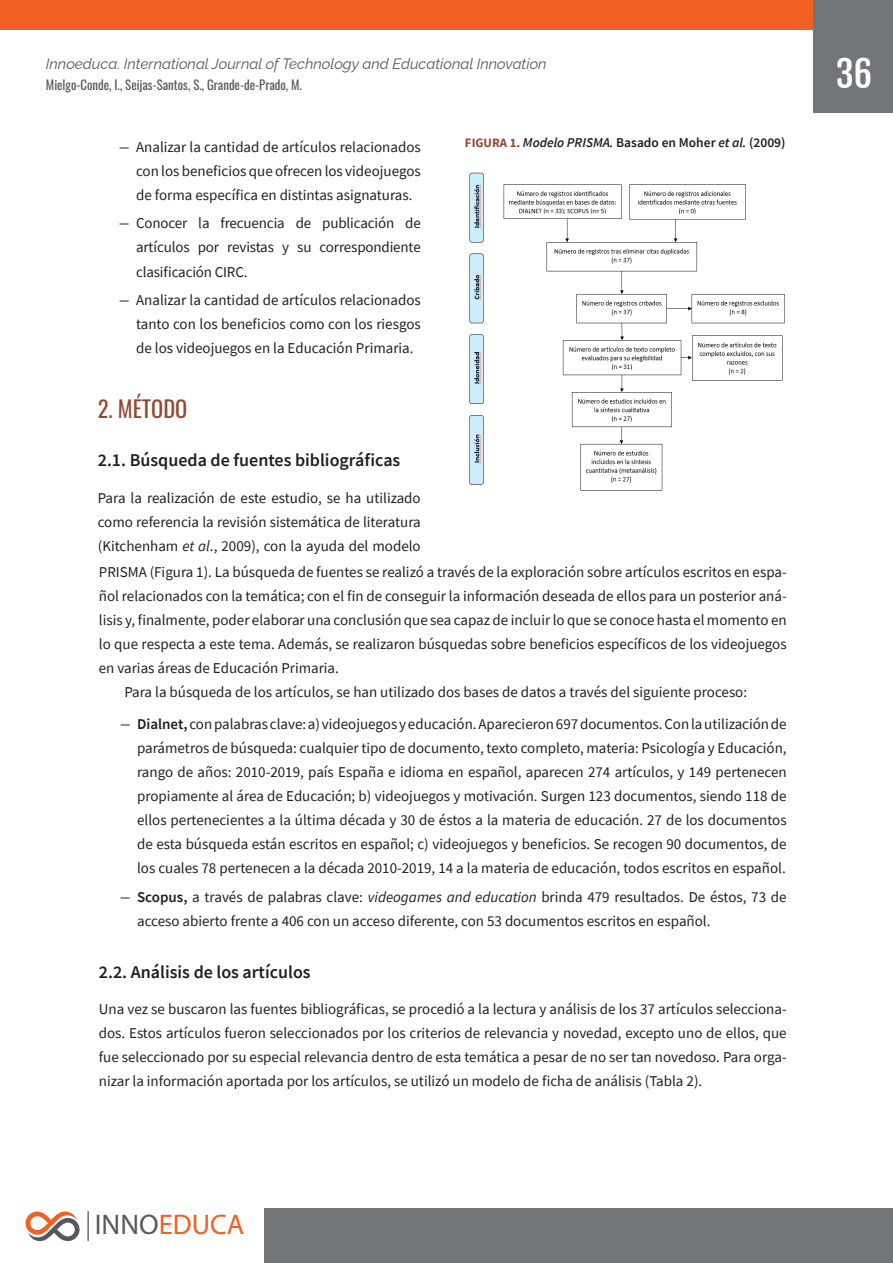
<style>
.page{position:relative;width:893px;height:1263px;background:#fff}
.page>*{position:absolute;margin:0;border:0;box-sizing:border-box;transform-origin:0 0}
.t1{font:36px "Fjalla One";color:#fff}
.t2{font:28.5px "Myriad Pro";color:#f26024}
.TITULO_EPIGRAFE{font:22.5px "Oswald";color:#914a30}
.SUBTITULO{font:600 18px "Source Sans Pro";color:#231f20}
.PRIMER_PARRAFO{font:15px/24px "Source Sans Pro";color:#231f20;text-align:justify}
.PARRAFO{font:15px "Source Sans Pro";color:#231f20}
.t3{font:italic 15px "Raleway";color:#57585a}
.TITULO_TABLA{font:600 13.5px "Source Sans Pro";color:#231f20}
.t4{font:12.75px "Oswald";color:#57585a}
.s1{font-style:italic}
.s2{font-weight:700;font-size:12.75px;color:#914a30}
.s3{font-weight:600}
.s4{color:#585a5e}
</style>
<div class="page">
<div style="left:0;top:0;width:893px;height:30px;background:#f26024"></div>
<div style="left:814px;top:0;width:79px;height:112px;background:#727578"></div>
<div style="left:264px;top:1209px;width:629px;height:54px;background:#727578"></div>
<img style="left:87px;top:1211px;width:2px;height:30px">
<svg style="left:26px;top:1211px;width:54px;height:30px"></svg>
<img style="left:469px;top:172px;width:316px;height:319px">
<p class="t3" style="left:46px;top:51px;width:502px">Innoeduca. International Journal of Technology and Educational Innovation</p>
<p class="t4" style="left:46px;top:74px;width:258px">Mielgo-Conde, I., Seijas-Santos, S., Grande-de-Prado, M.</p>
<p class="PRIMER_PARRAFO" style="left:136px;top:135px;width:286px;text-indent:-17px">׵ Analizar la cantidad de artículos relacionados con los beneficios que ofrecen los videojuegos de forma específica en distintas asignaturas.</p>
<p class="PRIMER_PARRAFO" style="left:136px;top:211px;width:286px;text-indent:-17px">׵ Conocer la frecuencia de publicación de artículos por revistas y su correspondiente clasificación CIRC.</p>
<p class="PRIMER_PARRAFO" style="left:136px;top:288px;width:286px;text-indent:-17px">׵ Analizar la cantidad de artículos relacionados tanto con los beneficios como con los riesgos de los videojuegos en la Educación Primaria.</p>
<p class="TITULO_EPIGRAFE" style="left:98px;top:389px;width:91px">2. MÉTODO</p>
<p class="SUBTITULO" style="left:98px;top:448px;width:304px">2.1. Búsqueda de fuentes bibliográficas</p>
<p class="PRIMER_PARRAFO" style="left:98px;top:485px;width:324px">Para la realización de este estudio, se ha utilizado como referencia la revisión sistemática de literatura (Kitchenham <span class="s1">et al</span>., 2009), con la ayuda del modelo</p>
<p class="TITULO_TABLA" style="left:465px;top:134px;width:322px"><span class="s2">FIGURA 1.</span> <span class="s1">Modelo PRISMA.</span> Basado en Moher <span class="s1">et al.</span> (2009)</p>
<p class="PRIMER_PARRAFO" style="left:99px;top:560px;width:689px">PRISMA (Figura 1). La búsqueda de fuentes se realizó a través de la exploración sobre artículos escritos en espa&shy;ñol relacionados con la temática; con el fin de conseguir la información deseada de ellos para un posterior aná&shy;lisis y, finalmente, poder elaborar una conclusión que sea capaz de incluir lo que se conoce hasta el momento en lo que respecta a este tema. Además, se realizaron búsquedas sobre beneficios específicos de los videojuegos en varias áreas de Educación Primaria.</p>
<p class="PARRAFO" style="left:124px;top:682px;width:624px">Para la búsqueda de los artículos, se han utilizado dos bases de datos a través del siguiente proceso:</p>
<p class="PRIMER_PARRAFO" style="left:137px;top:712px;width:651px;text-indent:-17px">׵ <span class="s3">Dialnet,</span> con palabras clave: a) videojuegos y educación. Aparecieron 697 documentos. Con la utilización de parámetros de búsqueda: cualquier tipo de documento, texto completo, materia: Psicología y Educación, rango de años: 2010-2019, país España e idioma en español, aparecen 274 artículos, y 149 pertenecen propiamente al área de Educación; b) videojuegos y motivación. Surgen 123 documentos, siendo 118 de ellos pertenecientes a la última década y 30 de éstos a la materia de educación. 27 de los documentos de esta búsqueda están escritos en español; c) videojuegos y beneficios. Se recogen 90 documentos, de los cuales 78 pertenecen a la década 2010-2019, 14 a la materia de educación, todos escritos en español.</p>
<p class="PRIMER_PARRAFO" style="left:137px;top:884px;width:651px;text-indent:-17px">׵ <span class="s3">Scopus,</span> a través de palabras clave: <span class="s1">videogames and education</span> brinda 479 resultados. De éstos, 73 de acceso abierto frente a 406 con un acceso diferente, con 53 documentos escritos en español.</p>
<p class="SUBTITULO" style="left:99px;top:960px;width:213px">2.2. Análisis de los artículos</p>
<p class="PRIMER_PARRAFO" style="left:99px;top:997px;width:689px">Una vez se buscaron las fuentes bibliográficas, se procedió a la lectura y análisis de los 37 artículos selecciona&shy;dos. Estos artículos fueron seleccionados por los criterios de relevancia y novedad, excepto uno de ellos, que fue seleccionado por su especial relevancia dentro de esta temática a pesar de no ser tan novedoso. Para orga&shy;nizar la información aportada por los artículos, se utilizó un modelo de ficha de análisis (Tabla 2).</p>
<h2 class="t2" style="left:95px;top:1207px;width:151px"><span class="s4">INNO</span>EDUCA</h2>
<h1 class="t1" style="left:836px;top:52px;width:38px">36</h1>
</div>
